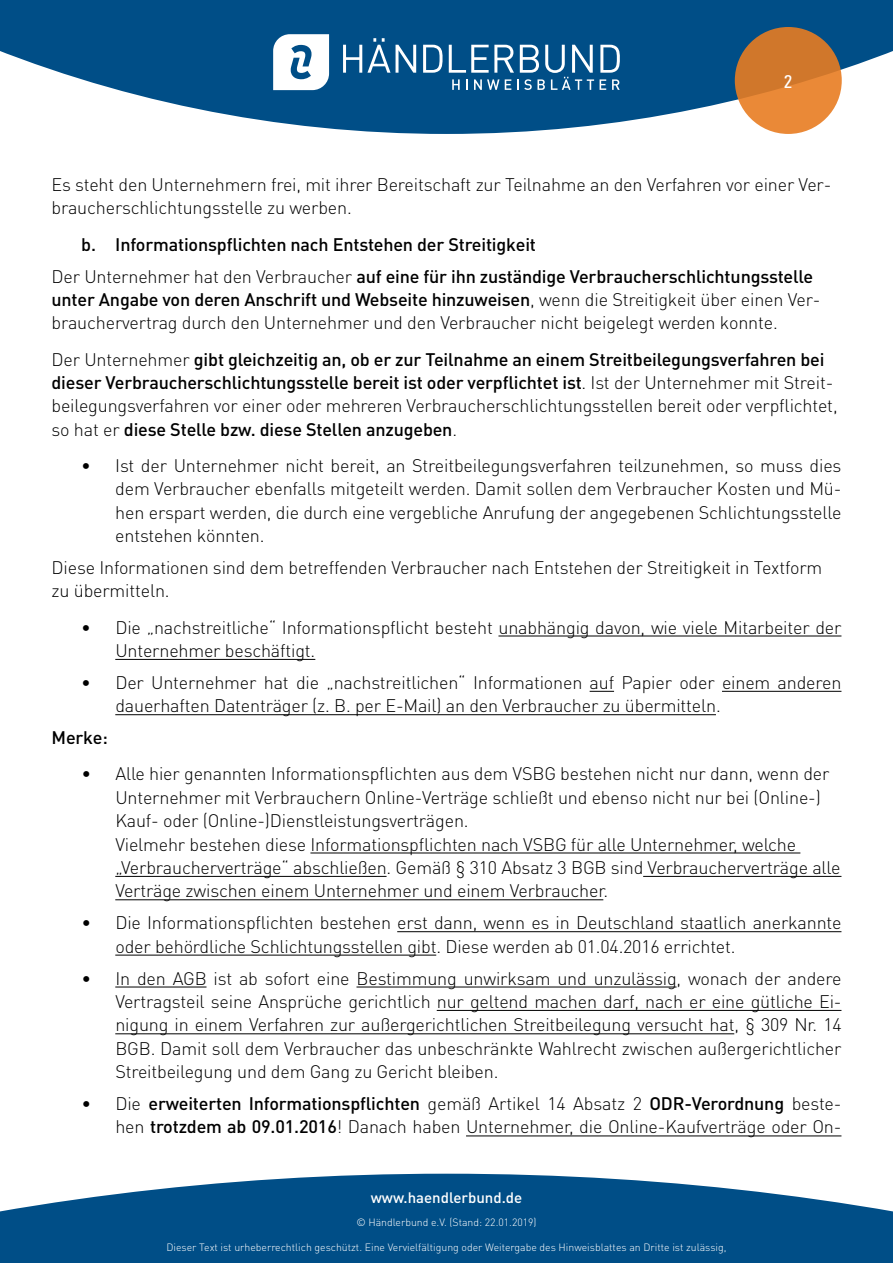
<style>
.page{position:relative;width:893px;height:1263px;background:#fff}
.page>*{position:absolute;margin:0;border:0;box-sizing:border-box;transform-origin:0 0}
.t1{font:300 18px/23.4px "DIN Pro";letter-spacing:-.01em;color:#000}
.t2{font:500 18px/23.4px "DIN Pro";letter-spacing:-.01em;color:#000}
.t3{font:condensed 18px "Zurich BT";color:#fff}
.t4{font:500 15px "DIN Pro";color:#fff}
.t5{font:300 10.5px "DIN Pro";color:#fff}
.s1{font-weight:300}
.s2{font-weight:500}
</style>
<div class="page">
<svg style="left:0;top:0;width:893px;height:134px;fill:#004e87"></svg>
<svg style="left:735px;top:27px;width:107px;height:107px;background:#da7f31"></svg>
<svg style="left:343px;top:38px;width:47px;height:35px"></svg>
<svg style="left:396px;top:45px;width:20px;height:28px"></svg>
<svg style="left:423px;top:45px;width:20px;height:28px"></svg>
<svg style="left:600px;top:45px;width:20px;height:28px"></svg>
<svg style="left:449px;top:45px;width:145px;height:45px"></svg>
<svg style="left:600px;top:79px;width:6px;height:11px"></svg>
<svg style="left:612px;top:79px;width:8px;height:11px"></svg>
<svg style="left:273px;top:34px;width:56px;height:56px"></svg>
<svg style="left:0;top:1174px;width:893px;height:89px;background:#226697"></svg>
<hr style="left:498px;top:635px;width:343px;height:1px;background:#000">
<hr style="left:115px;top:659px;width:200px;height:1px;background:#000">
<svg style="left:590px;top:691px;width:24px;height:1px"></svg>
<hr style="left:722px;top:691px;width:119px;height:1px;background:#000">
<hr style="left:115px;top:714px;width:601px;height:1px;background:#000">
<hr style="left:310px;top:852px;width:490px;height:1px;background:#000">
<hr style="left:115px;top:876px;width:272px;height:1px;background:#000">
<hr style="left:643px;top:876px;width:198px;height:1px;background:#000">
<hr style="left:115px;top:899px;width:488px;height:1px;background:#000">
<hr style="left:397px;top:931px;width:444px;height:1px;background:#000">
<hr style="left:115px;top:955px;width:321px;height:1px;background:#000">
<hr style="left:115px;top:986px;width:91px;height:1px;background:#000">
<hr style="left:356px;top:986px;width:321px;height:1px;background:#000">
<hr style="left:437px;top:1010px;width:404px;height:1px;background:#000">
<hr style="left:115px;top:1033px;width:619px;height:1px;background:#000">
<hr style="left:466px;top:1135px;width:375px;height:1px;background:#000">
<p class="t3" style="left:784px;top:71px;width:10px">2</p>
<p class="t1" style="left:52px;top:172px;width:781px">Es steht den Unternehmern frei, mit ihrer Bereitschaft zur Teilnahme an den Verfahren vor einer Ver&shy;braucherschlichtungsstelle zu werben.</p>
<p class="t2" style="left:52px;top:227px;width:763px;line-height:32px;text-indent:30px">b. Informationspflichten nach Entstehen der Streitigkeit<br><span class="s1">Der Unternehmer hat den Verbraucher</span> auf eine für ihn zuständige Verbraucherschlichtungsstelle</p>
<p class="t1" style="left:52px;top:287px;width:770px"><span class="s2">unter Angabe von deren Anschrift und Webseite hinzuweisen</span>, wenn die Streitigkeit über einen Ver&shy;brauchervertrag durch den Unternehmer und den Verbraucher nicht beigelegt werden konnte.</p>
<p class="t2" style="left:52px;top:347px;width:788px"><span class="s1">Der Unternehmer</span> gibt gleichzeitig an, ob er zur Teilnahme an einem Streitbeilegungsverfahren bei dieser Verbraucherschlichtungsstelle bereit ist oder verpflichtet ist<span class="s1">. Ist der Unternehmer mit Streit&shy;beilegungsverfahren vor einer oder mehreren Verbraucherschlichtungsstellen bereit oder verpflichtet, so hat er</span> diese Stelle bzw. diese Stellen anzugeben<span class="s1">.</span></p>
<p class="t1" style="left:115px;top:453px;width:728px;text-align:justify;text-indent:-34px">• Ist der Unternehmer nicht bereit, an Streitbeilegungsverfahren teilzunehmen, so muss dies dem Verbraucher ebenfalls mitgeteilt werden. Damit sollen dem Verbraucher Kosten und Mü&shy;hen erspart werden, die durch eine vergebliche Anrufung der angegebenen Schlichtungsstelle entstehen könnten.</p>
<p class="t1" style="left:52px;top:555px;width:772px">Diese Informationen sind dem betreffenden Verbraucher nach Entstehen der Streitigkeit in Textform zu übermitteln.</p>
<p class="t1" style="left:115px;top:615px;width:728px;text-indent:-34px">• Die „nachstreitliche“ Informationspflicht besteht unabhängig davon, wie viele Mitarbeiter der<br>Unternehmer beschäftigt.</p>
<p class="t1" style="left:115px;top:670px;width:728px;text-indent:-34px">• Der Unternehmer hat die „nachstreitlichen“ Informationen auf Papier oder einem anderen dauerhaften Datenträger (z. B. per E-Mail) an den Verbraucher zu übermitteln.</p>
<p class="t2" style="left:52px;top:725px;width:58px">Merke:</p>
<p class="t1" style="left:115px;top:761px;width:727px;text-indent:-34px">• Alle hier genannten Informationspflichten aus dem VSBG bestehen nicht nur dann, wenn der Unternehmer mit Verbrauchern Online-Verträge schließt und ebenso nicht nur bei (Online-)<br>Kauf- oder (Online-)Dienstleistungsverträgen.<br>Vielmehr bestehen diese Informationspflichten nach VSBG für alle Unternehmer, welche „Verbraucherverträge“ abschließen. Gemäß § 310 Absatz 3 BGB sind Verbraucherverträge alle Verträge zwischen einem Unternehmer und einem Verbraucher.</p>
<p class="t1" style="left:115px;top:910px;width:728px;text-indent:-34px">• Die Informationspflichten bestehen erst dann, wenn es in Deutschland staatlich anerkannte oder behördliche Schlichtungsstellen gibt. Diese werden ab 01.04.2016 errichtet.</p>
<p class="t1" style="left:115px;top:966px;width:728px;text-align:justify;text-indent:-34px">• In den AGB ist ab sofort eine Bestimmung unwirksam und unzulässig, wonach der andere Vertragsteil seine Ansprüche gerichtlich nur geltend machen darf, nach er eine gütliche Ei&shy;nigung in einem Verfahren zur außergerichtlichen Streitbeilegung versucht hat, § 309 Nr. 14<br>BGB. Damit soll dem Verbraucher das unbeschränkte Wahlrecht zwischen außergerichtlicher Streitbeilegung und dem Gang zu Gericht bleiben.</p>
<p class="t1" style="left:81px;top:1091px;width:762px;text-align:right">• Die <span class="s2">erweiterten Informationspflichten</span> gemäß Artikel 14 Absatz 2 <span class="s2">ODR-Verordnung</span> beste&shy;hen <span class="s2">trotzdem ab 09.01.2016</span>! Danach haben Unternehmer, die Online-Kaufverträge oder On-</p>
<p class="t4" style="left:371px;top:1187px;width:153px">www.haendlerbund.de</p>
<p class="t5" style="left:356px;top:1214px;width:182px">© Händlerbund e.V. (Stand: 22.01.2019)</p>
<p class="t5" style="left:166px;top:1240px;width:562px">Dieser Text ist urheberrechtlich geschützt. Eine Vervielfältigung oder Weitergabe des Hinweisblattes an Dritte ist zulässig,</p>
</div>
